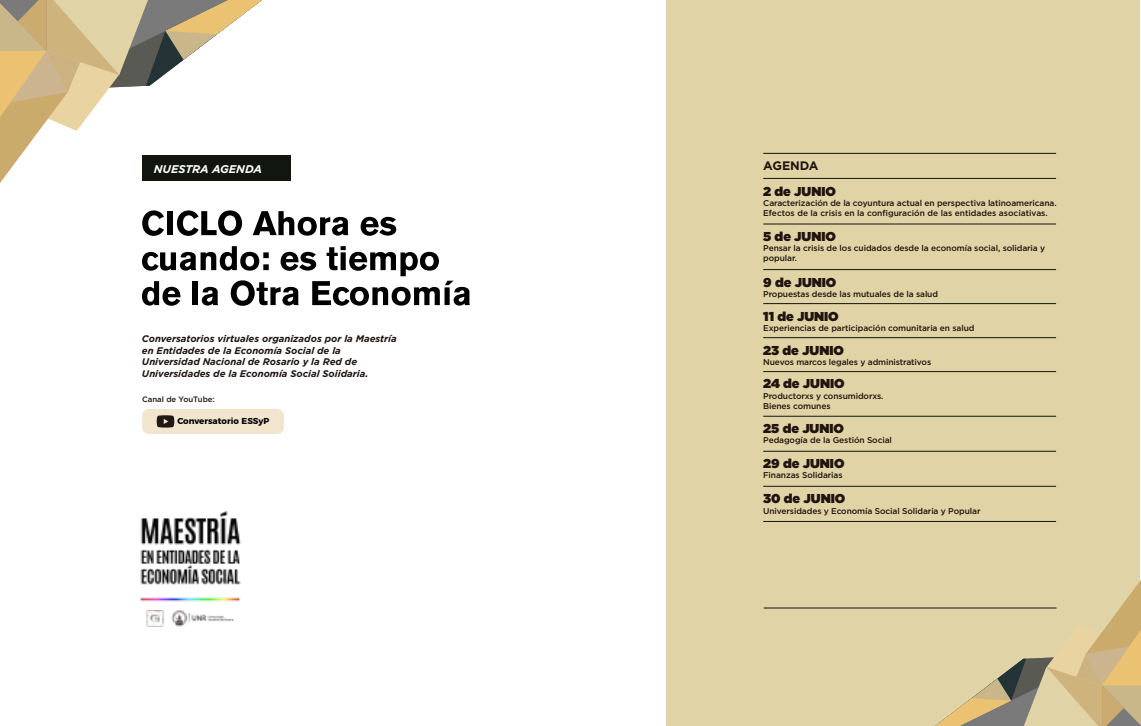
<style>
.page{position:relative;width:1141px;height:726px;background:#fff}
.page>*{position:absolute;margin:0;border:0;box-sizing:border-box;transform-origin:0 0}
.t1{font:900 12.88px "Gotham";color:#1f140f}
.t2{font:700 12.28px "Gotham";color:#1f140f}
.t3{font:italic 700 11.16px "Gotham";color:#fff}
.t4{font:italic 700 9.6px/11.5px "Gotham";color:#1f140f}
.t5{font:700 8.6px "Montserrat";color:#010001}
.t6{font:500 8.4px/10.1px "Gotham";letter-spacing:-.01em;color:#1f140f}
.t7{font:500 7.8px "Gotham";color:#1f140f}
</style>
<div class="page">
<div style="left:667px;top:0;width:473px;height:726px;background:#e0d3a5"></div>
<svg style="left:361px;top:217px;width:35px;height:19px"></svg>
<svg style="left:142px;top:246px;width:328px;height:60px"></svg>
<hr style="left:763px;top:178px;width:293px;height:1px;background:#11160f">
<hr style="left:763px;top:224px;width:293px;height:1px;background:#11160f">
<hr style="left:763px;top:153px;width:293px;height:1px;background:#11160f">
<hr style="left:763px;top:608px;width:293px;height:1px;background:#11160f">
<svg style="left:0;top:0;width:348px;height:236px"></svg>
<svg style="left:899px;top:581px;width:241px;height:145px"></svg>
<img style="left:140px;top:511px;width:101px;height:116px">
<div style="left:142px;top:409px;width:142px;height:25px;background:#f2e5ce;border-radius:7px"></div>
<svg style="left:157px;top:415px;width:17px;height:12px"></svg>
<hr style="left:763px;top:269px;width:293px;height:1px;background:#11160f">
<hr style="left:763px;top:303px;width:293px;height:1px;background:#11160f">
<hr style="left:763px;top:337px;width:293px;height:1px;background:#11160f">
<hr style="left:763px;top:371px;width:293px;height:1px;background:#11160f">
<hr style="left:763px;top:416px;width:293px;height:1px;background:#11160f">
<hr style="left:763px;top:451px;width:293px;height:1px;background:#11160f">
<hr style="left:763px;top:486px;width:293px;height:1px;background:#11160f">
<hr style="left:763px;top:521px;width:293px;height:1px;background:#11160f">
<h3 class="t3" style="left:154px;top:161px;width:110px">NUESTRA AGENDA</h3>
<h2 class="t2" style="left:763px;top:158px;width:57px">AGENDA</h2>
<p class="t4" style="left:142px;top:333px;width:256px">Conversatorios virtuales organizados por la Maestría en Entidades de la Economía Social de la Universidad Nacional de Rosario y la Red de Universidades de la Economía Social Soiidaria.</p>
<p class="t7" style="left:142px;top:393px;width:74px">Canal de YouTube:</p>
<p class="t5" style="left:177px;top:414px;width:94px">Conversatorio ESSyP</p>
<h1 class="t1" style="left:763px;top:182px;width:74px">2 de JUNIO</h1>
<p class="t6" style="left:763px;top:197px;width:295px">Caracterización de la coyuntura actual en perspectiva latinoamericana.<br>Efectos de la crisis en la configuración de las entidades asociativas.</p>
<h1 class="t1" style="left:763px;top:227px;width:74px">5 de JUNIO</h1>
<p class="t6" style="left:763px;top:243px;width:283px">Pensar la crisis de los cuidados desde la economía social, solidaria y popular.</p>
<h1 class="t1" style="left:763px;top:273px;width:75px">9 de JUNIO</h1>
<p class="t6" style="left:763px;top:288px;width:176px">Propuestas desde las mutuales de la salud</p>
<h1 class="t1" style="left:763px;top:307px;width:77px">11 de JUNIO</h1>
<p class="t6" style="left:763px;top:323px;width:213px">Experiencias de participación comunitaria en salud</p>
<h1 class="t1" style="left:763px;top:341px;width:82px">23 de JUNIO</h1>
<p class="t6" style="left:763px;top:356px;width:169px">Nuevos marcos legales y administrativos</p>
<h1 class="t1" style="left:763px;top:375px;width:83px">24 de JUNIO</h1>
<p class="t6" style="left:763px;top:390px;width:122px">Productorxs y consumidorxs.<br>Bienes comunes</p>
<h1 class="t1" style="left:763px;top:419px;width:82px">25 de JUNIO</h1>
<p class="t6" style="left:763px;top:435px;width:130px">Pedagogía de la Gestión Social</p>
<h1 class="t1" style="left:763px;top:454px;width:83px">29 de JUNIO</h1>
<p class="t6" style="left:763px;top:470px;width:81px">Finanzas Solidarias</p>
<h1 class="t1" style="left:763px;top:489px;width:84px">30 de JUNIO</h1>
<p class="t6" style="left:763px;top:505px;width:219px">Universidades y Economía Social Solidaria y Popular</p>
</div>
